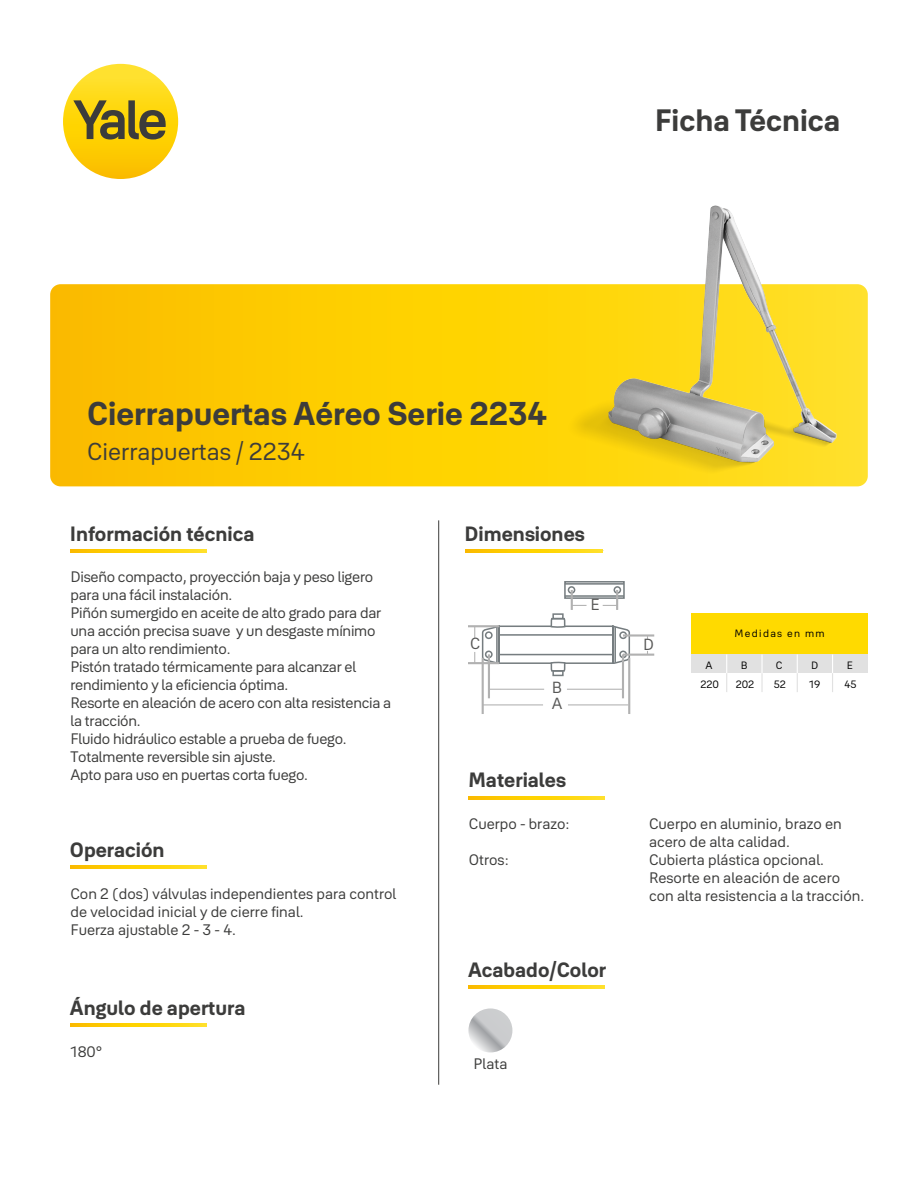
<style>
.page{position:relative;width:918px;height:1188px;background:#fff}
.page>*{position:absolute;margin:0;border:0;box-sizing:border-box;transform-origin:0 0}
.t1{font:700 32.55px "Yale Solis";color:#3c3c3b}
.t2{font:700 30.45px "Yale Solis";color:#3c3c3b}
.t3{font:24.15px "Yale Solis";color:#3c3c3b}
.t4{font:700 20.4px "Yale Solis";color:#3c3c3b}
.t5{font:15.9px "Yale Solis";color:#575756}
.t6{font:15px/18px "Yale Solis";letter-spacing:-.015em;color:#3c3c3b}
.t7{font:10.5px "Yale Solis";letter-spacing:.125em;color:#000}
</style>
<div class="page">
<div style="left:63px;top:64px;width:115px;height:115px;background:linear-gradient(to bottom,#ffe62a,#fcc000);border-radius:58px"></div>
<svg style="left:73px;top:100px;width:93px;height:40px;background:#a8911e"></svg>
<svg style="left:50px;top:284px;width:818px;height:202px;background:#fdcc04"></svg>
<hr style="left:438px;top:520px;width:1px;height:565px;background:#3c3c3b">
<svg style="left:70px;top:549px;width:137px;height:3px"></svg>
<svg style="left:70px;top:865px;width:137px;height:3px"></svg>
<svg style="left:468px;top:796px;width:137px;height:3px"></svg>
<svg style="left:466px;top:549px;width:136px;height:3px"></svg>
<svg style="left:468px;top:985px;width:137px;height:3px"></svg>
<svg style="left:70px;top:1023px;width:137px;height:3px"></svg>
<div style="left:691px;top:613px;width:177px;height:42px;background:#ffda00"></div>
<div style="left:691px;top:655px;width:36px;height:18px;background:#e1e1e1"></div>
<div style="left:727px;top:655px;width:35px;height:18px;background:#e1e1e1"></div>
<div style="left:762px;top:655px;width:35px;height:18px;background:#e1e1e1"></div>
<div style="left:797px;top:655px;width:36px;height:18px;background:#e1e1e1"></div>
<div style="left:833px;top:655px;width:35px;height:18px;background:#e1e1e1"></div>
<svg style="left:726px;top:655px;width:1px;height:37px"></svg>
<svg style="left:761px;top:655px;width:2px;height:37px"></svg>
<svg style="left:797px;top:655px;width:1px;height:37px"></svg>
<svg style="left:832px;top:655px;width:1px;height:37px"></svg>
<div style="left:552px;top:670px;width:12px;height:6px;border:2px solid #767d80"></div>
<svg style="left:481px;top:613px;width:150px;height:59px"></svg>
<div style="left:564px;top:581px;width:61px;height:18px;border:2px solid #767d80"></div>
<hr style="left:565px;top:583px;width:59px;height:2px;background:#767d80">
<hr style="left:565px;top:595px;width:59px;height:2px;background:#767d80">
<svg style="left:567px;top:586px;width:55px;height:9px"></svg>
<hr style="left:489px;top:689px;width:55px;height:1px;background:#b1b1b1">
<hr style="left:483px;top:704px;width:60px;height:1px;background:#b1b1b1">
<hr style="left:567px;top:689px;width:55px;height:1px;background:#b1b1b1">
<hr style="left:568px;top:704px;width:60px;height:1px;background:#b1b1b1">
<svg style="left:603px;top:605px;width:13px;height:1px"></svg>
<svg style="left:573px;top:605px;width:14px;height:1px"></svg>
<hr style="left:622px;top:654px;width:2px;height:44px;background:#b1b1b1">
<hr style="left:468px;top:662px;width:31px;height:2px;background:#b1b1b1">
<hr style="left:623px;top:634px;width:31px;height:3px;background:#b1b1b1">
<hr style="left:628px;top:658px;width:2px;height:56px;background:#b1b1b1">
<hr style="left:616px;top:590px;width:2px;height:20px;background:#b1b1b1">
<hr style="left:488px;top:654px;width:2px;height:44px;background:#b1b1b1">
<hr style="left:468px;top:625px;width:31px;height:2px;background:#b1b1b1">
<hr style="left:623px;top:654px;width:31px;height:2px;background:#b1b1b1">
<hr style="left:482px;top:658px;width:2px;height:56px;background:#b1b1b1">
<hr style="left:571px;top:590px;width:2px;height:20px;background:#b1b1b1">
<img style="left:568px;top:205px;width:268px;height:269px">
<svg style="left:468px;top:1008px;width:44px;height:44px;background:#c6c7c9"></svg>
<h2 class="t2" style="left:655px;top:102px;width:187px">Ficha Técnica</h2>
<h1 class="t1" style="left:87px;top:394px;width:462px">Cierrapuertas Aéreo Serie 2234</h1>
<h3 class="t3" style="left:87px;top:438px;width:219px">Cierrapuertas / 2234</h3>
<h3 class="t4" style="left:70px;top:521px;width:186px">Información técnica</h3>
<h3 class="t4" style="left:465px;top:521px;width:122px">Dimensiones</h3>
<p class="t6" style="left:71px;top:568px;width:322px">Diseño compacto, proyección baja y peso ligero para una fácil instalación.<br>Piñón sumergido en aceite de alto grado para dar una acción precisa suave y un desgaste mínimo para un alto rendimiento.<br>Pistón tratado térmicamente para alcanzar el rendimiento y la eficiencia óptima.<br>Resorte en aleación de acero con alta resistencia a la tracción.<br>Fluido hidráulico estable a prueba de fuego.<br>Totalmente reversible sin ajuste.<br>Apto para uso en puertas corta fuego.</p>
<h3 class="t4" style="left:70px;top:837px;width:96px">Operación</h3>
<p class="t6" style="left:71px;top:885px;width:327px">Con 2 (dos) válvulas independientes para control de velocidad inicial y de cierre final.<br>Fuerza ajustable 2 - 3 - 4.</p>
<h3 class="t4" style="left:70px;top:995px;width:177px">Ángulo de apertura</h3>
<p class="t6" style="left:71px;top:1042px;width:33px">180°</p>
<p class="t5" style="left:590px;top:595px;width:11px">E</p>
<p class="t5" style="left:470px;top:634px;width:12px">C</p>
<p class="t5" style="left:643px;top:635px;width:12px">D</p>
<p class="t7" style="left:735px;top:627px;width:92px">Medidas en mm</p>
<p class="t7" style="left:706px;top:659px;width:9px">A</p>
<p class="t7" style="left:741px;top:659px;width:8px">B</p>
<p class="t7" style="left:776px;top:659px;width:8px">C</p>
<p class="t7" style="left:811px;top:659px;width:9px">D</p>
<p class="t7" style="left:847px;top:659px;width:8px">E</p>
<p class="t5" style="left:552px;top:678px;width:12px">B</p>
<p class="t7" style="left:700px;top:678px;width:20px">220</p>
<p class="t7" style="left:736px;top:678px;width:20px">202</p>
<p class="t7" style="left:774px;top:678px;width:14px">52</p>
<p class="t7" style="left:809px;top:678px;width:13px">19</p>
<p class="t7" style="left:844px;top:678px;width:14px">45</p>
<p class="t5" style="left:552px;top:694px;width:12px">A</p>
<h3 class="t4" style="left:468px;top:768px;width:99px">Materiales</h3>
<p class="t6" style="left:469px;top:815px;width:102px">Cuerpo - brazo:</p>
<p class="t6" style="left:469px;top:851px;width:41px">Otros:</p>
<h3 class="t4" style="left:468px;top:957px;width:140px">Acabado/Color</h3>
<p class="t6" style="left:473px;top:1055px;width:35px">Plata</p>
<p class="t6" style="left:649px;top:815px;width:217px">Cuerpo en aluminio, brazo en acero de alta calidad.<br>Cubierta plástica opcional.<br>Resorte en aleación de acero con alta resistencia a la tracción.</p>
</div>
